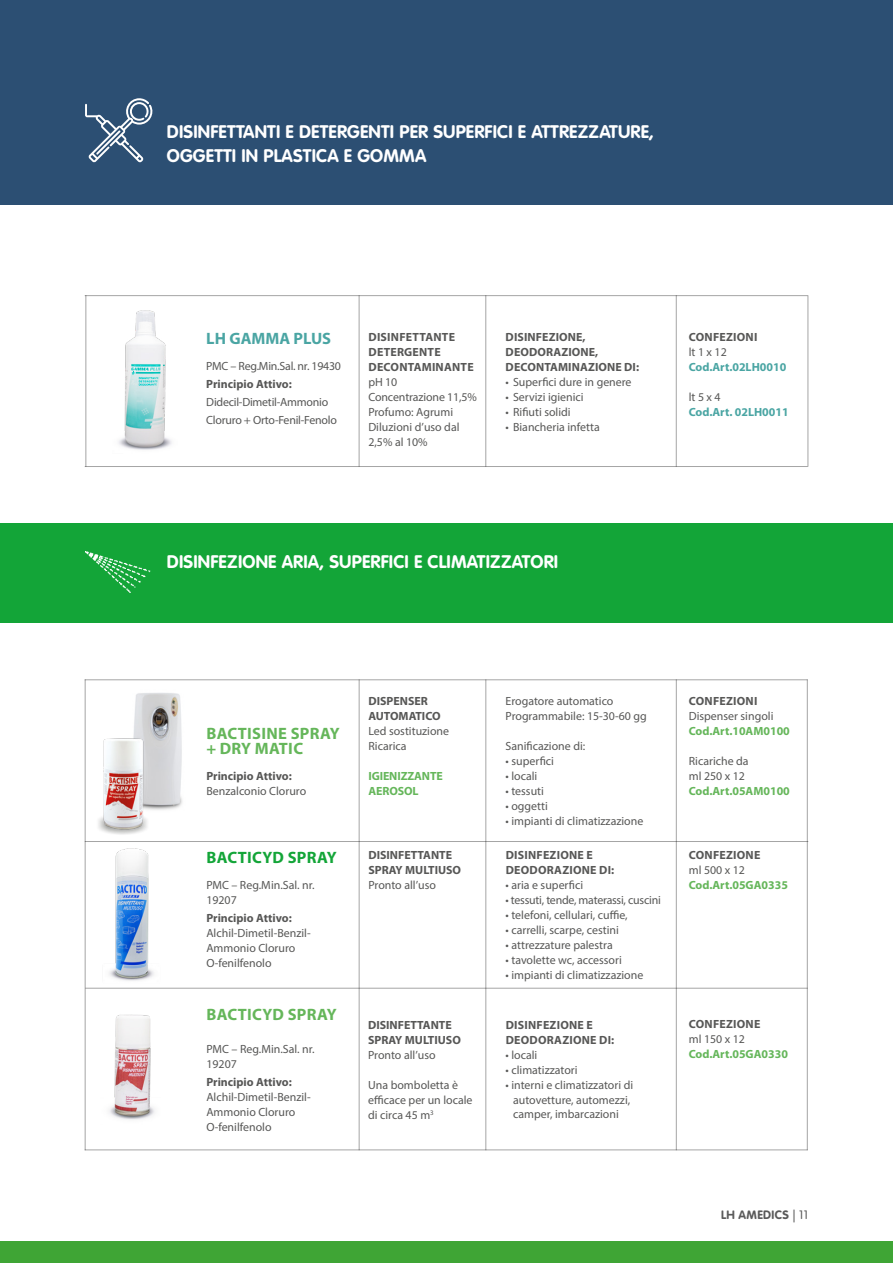
<style>
.page{position:relative;width:893px;height:1263px;background:#fff}
.page>*{position:absolute;margin:0;border:0;box-sizing:border-box;transform-origin:0 0}
.t1{font:700 18px/24px "VAG Rounded";letter-spacing:.01em;color:#fff}
.t2{font:700 16.5px/15px "Myriad Pro";letter-spacing:.02em;color:#65b65a}
.t3{font:700 16.5px "Myriad Pro";letter-spacing:.02em;color:#13a538}
.t4{font:700 16.5px "Myriad Pro";color:#4aa5a3}
.t5{font:700 12px "VAG Rounded";letter-spacing:.03em;color:#5a5a5a}
.t6{font:11.85px/15px "Myriad Pro";color:#575756}
.t7{font:700 11.85px/15px "Myriad Pro";letter-spacing:.01em;color:#575756}
.t8{font:11.85px/18px "Myriad Pro";letter-spacing:-.02em;color:#575756}
.t9{font:700 11.85px/15px "Myriad Pro";color:#65b65a}
.t10{font:700 11.85px "Myriad Pro";color:#4aa5a3}
.s1{font-weight:300}
</style>
<div class="page">
<div style="left:0;top:1242px;width:893px;height:21px;background:#3fa535"></div>
<div style="left:0;top:0;width:893px;height:205px;background:#2c4f73"></div>
<hr style="left:85px;top:295px;width:723px;height:1px;background:#a5a5a5">
<hr style="left:85px;top:466px;width:723px;height:1px;background:#a5a5a5">
<hr style="left:359px;top:295px;width:1px;height:172px;background:#a5a5a5">
<hr style="left:85px;top:295px;width:1px;height:172px;background:#a5a5a5">
<hr style="left:485px;top:295px;width:1px;height:172px;background:#a5a5a5">
<hr style="left:676px;top:295px;width:1px;height:172px;background:#a5a5a5">
<hr style="left:807px;top:295px;width:1px;height:172px;background:#a5a5a5">
<img style="left:118px;top:310px;width:54px;height:140px">
<svg style="left:85px;top:98px;width:68px;height:64px"></svg>
<div style="left:0;top:523px;width:893px;height:100px;background:#13a538"></div>
<img style="left:85px;top:551px;width:66px;height:42px">
<img style="left:135px;top:693px;width:47px;height:117px">
<img style="left:98px;top:713px;width:52px;height:122px">
<img style="left:109px;top:1014px;width:46px;height:106px">
<img style="left:98px;top:848px;width:66px;height:140px">
<hr style="left:359px;top:679px;width:1px;height:471px;background:#a5a5a5">
<hr style="left:485px;top:679px;width:1px;height:471px;background:#a5a5a5">
<hr style="left:676px;top:679px;width:1px;height:471px;background:#a5a5a5">
<hr style="left:807px;top:679px;width:1px;height:471px;background:#a5a5a5">
<hr style="left:85px;top:679px;width:723px;height:1px;background:#a5a5a5">
<hr style="left:85px;top:1149px;width:723px;height:1px;background:#a5a5a5">
<hr style="left:85px;top:988px;width:723px;height:1px;background:#a5a5a5">
<hr style="left:85px;top:841px;width:723px;height:1px;background:#a5a5a5">
<hr style="left:85px;top:679px;width:1px;height:471px;background:#a5a5a5">
<h1 class="t1" style="left:167px;top:120px;width:489px">DISINFETTANTI E DETERGENTI PER SUPERFICI E ATTREZZATURE,<br>OGGETTI IN PLASTICA E GOMMA</h1>
<h2 class="t4" style="left:206px;top:328px;width:126px">LH GAMMA PLUS</h2>
<p class="t7" style="left:368px;top:329px;width:107px">DISINFETTANTE<br>DETERGENTE<br>DECONTAMINANTE</p>
<p class="t6" style="left:368px;top:374px;width:110px">pH 10<br>Concentrazione 11,5%<br>Profumo: Agrumi<br>Diluzioni d’uso dal<br>2,5% al 10%</p>
<p class="t8" style="left:206px;top:357px;width:136px">PMC – Reg.Min.Sal. nr. 19430</p>
<p class="t7" style="left:206px;top:376px;width:87px">Principio Attivo:</p>
<p class="t8" style="left:206px;top:393px;width:132px">Didecil-Dimetil-Ammonio<br>Cloruro + Orto-Fenil-Fenolo</p>
<p class="t7" style="left:506px;top:329px;width:135px">DISINFEZIONE,<br>DEODORAZIONE,<br>DECONTAMINAZIONE DI:</p>
<p class="t6" style="left:505px;top:374px;width:128px">• Superfici dure in genere</p>
<p class="t6" style="left:505px;top:389px;width:80px">• Servizi igienici</p>
<p class="t6" style="left:505px;top:404px;width:67px">• Rifiuti solidi</p>
<p class="t6" style="left:505px;top:419px;width:96px">• Biancheria infetta</p>
<h1 class="t1" style="left:167px;top:550px;width:393px">DISINFEZIONE ARIA, SUPERFICI E CLIMATIZZATORI</h1>
<p class="t7" style="left:689px;top:329px;width:70px">CONFEZIONI</p>
<p class="t6" style="left:689px;top:344px;width:40px">lt 1 x 12</p>
<p class="t10" style="left:689px;top:359px;width:99px">Cod.Art.02LH0010</p>
<p class="t6" style="left:689px;top:389px;width:34px">lt 5 x 4</p>
<p class="t10" style="left:689px;top:404px;width:101px">Cod.Art. 02LH0011</p>
<h2 class="t2" style="left:206px;top:725px;width:135px">BACTISINE SPRAY + DRY MATIC</h2>
<p class="t7" style="left:206px;top:768px;width:87px">Principio Attivo:</p>
<p class="t6" style="left:206px;top:783px;width:101px">Benzalconio Cloruro</p>
<p class="t7" style="left:368px;top:693px;width:74px">DISPENSER<br>AUTOMATICO</p>
<p class="t6" style="left:368px;top:723px;width:82px">Led sostituzione<br>Ricarica</p>
<p class="t9" style="left:369px;top:768px;width:76px">IGIENIZZANTE<br>AEROSOL</p>
<h2 class="t3" style="left:207px;top:846px;width:132px">BACTICYD SPRAY</h2>
<p class="t7" style="left:368px;top:847px;width:94px">DISINFETTANTE<br>SPRAY MULTIUSO</p>
<p class="t6" style="left:368px;top:878px;width:69px">Pronto all’uso</p>
<p class="t6" style="left:206px;top:877px;width:110px">PMC – Reg.Min.Sal. nr.<br>19207</p>
<p class="t7" style="left:206px;top:910px;width:87px">Principio Attivo:</p>
<p class="t6" style="left:206px;top:925px;width:106px">Alchil-Dimetil-Benzil-<br>Ammonio Cloruro<br>O-fenilfenolo</p>
<h2 class="t2" style="left:207px;top:1006px;width:132px">BACTICYD SPRAY</h2>
<p class="t6" style="left:206px;top:1041px;width:110px">PMC – Reg.Min.Sal. nr.<br>19207</p>
<p class="t7" style="left:206px;top:1073px;width:87px">Principio Attivo:</p>
<p class="t6" style="left:206px;top:1089px;width:106px">Alchil-Dimetil-Benzil-<br>Ammonio Cloruro<br>O-fenilfenolo</p>
<p class="t7" style="left:368px;top:1016px;width:94px">DISINFETTANTE<br>SPRAY MULTIUSO</p>
<p class="t6" style="left:368px;top:1047px;width:69px">Pronto all’uso</p>
<p class="t6" style="left:368px;top:1077px;width:106px">Una bomboletta è efficace per un locale di circa 45 m<sup>3</sup></p>
<p class="t6" style="left:506px;top:693px;width:143px">Erogatore automatico<br>Programmabile: 15-30-60 gg</p>
<p class="t6" style="left:506px;top:738px;width:81px">Sanificazione di:</p>
<p class="t6" style="left:506px;top:753px;width:50px">• superfici</p>
<p class="t6" style="left:506px;top:768px;width:33px">• locali</p>
<p class="t6" style="left:506px;top:783px;width:40px">• tessuti</p>
<p class="t6" style="left:506px;top:798px;width:44px">• oggetti</p>
<p class="t6" style="left:506px;top:813px;width:139px">• impianti di climatizzazione</p>
<p class="t7" style="left:506px;top:847px;width:110px">DISINFEZIONE E<br>DEODORAZIONE DI:</p>
<p class="t6" style="left:506px;top:878px;width:79px">• aria e superfici</p>
<p class="t8" style="left:506px;top:891px;width:157px">• tessuti, tende, materassi, cuscini</p>
<p class="t6" style="left:506px;top:908px;width:124px">• telefoni, cellulari, cuffie,</p>
<p class="t6" style="left:506px;top:923px;width:115px">• carrelli, scarpe, cestini</p>
<p class="t6" style="left:506px;top:938px;width:109px">• attrezzature palestra</p>
<p class="t6" style="left:506px;top:953px;width:118px">• tavolette wc, accessori</p>
<p class="t6" style="left:506px;top:967px;width:139px">• impianti di climatizzazione</p>
<p class="t7" style="left:506px;top:1016px;width:110px">DISINFEZIONE E<br>DEODORAZIONE DI:</p>
<p class="t6" style="left:506px;top:1047px;width:33px">• locali</p>
<p class="t6" style="left:506px;top:1062px;width:74px">• climatizzatori</p>
<p class="t6" style="left:506px;top:1077px;width:129px;text-align:center">• interni e climatizzatori di autovetture, automezzi, camper, imbarcazioni</p>
<p class="t7" style="left:689px;top:693px;width:70px">CONFEZIONI</p>
<p class="t6" style="left:689px;top:708px;width:86px">Dispenser singoli</p>
<p class="t9" style="left:689px;top:723px;width:103px">Cod.Art.10AM0100</p>
<p class="t6" style="left:689px;top:753px;width:61px">Ricariche da ml 250 x 12</p>
<p class="t9" style="left:689px;top:783px;width:103px">Cod.Art.05AM0100</p>
<p class="t7" style="left:689px;top:847px;width:73px">CONFEZIONE</p>
<p class="t6" style="left:689px;top:862px;width:58px">ml 500 x 12</p>
<p class="t9" style="left:689px;top:877px;width:101px">Cod.Art.05GA0335</p>
<p class="t7" style="left:689px;top:1016px;width:73px">CONFEZIONE</p>
<p class="t6" style="left:689px;top:1032px;width:58px">ml 150 x 12</p>
<p class="t9" style="left:689px;top:1046px;width:101px">Cod.Art.05GA0330</p>
<p class="t5" style="left:721px;top:1208px;width:88px">LH AMEDICS <span class="s1">| 11</span></p>
</div>
